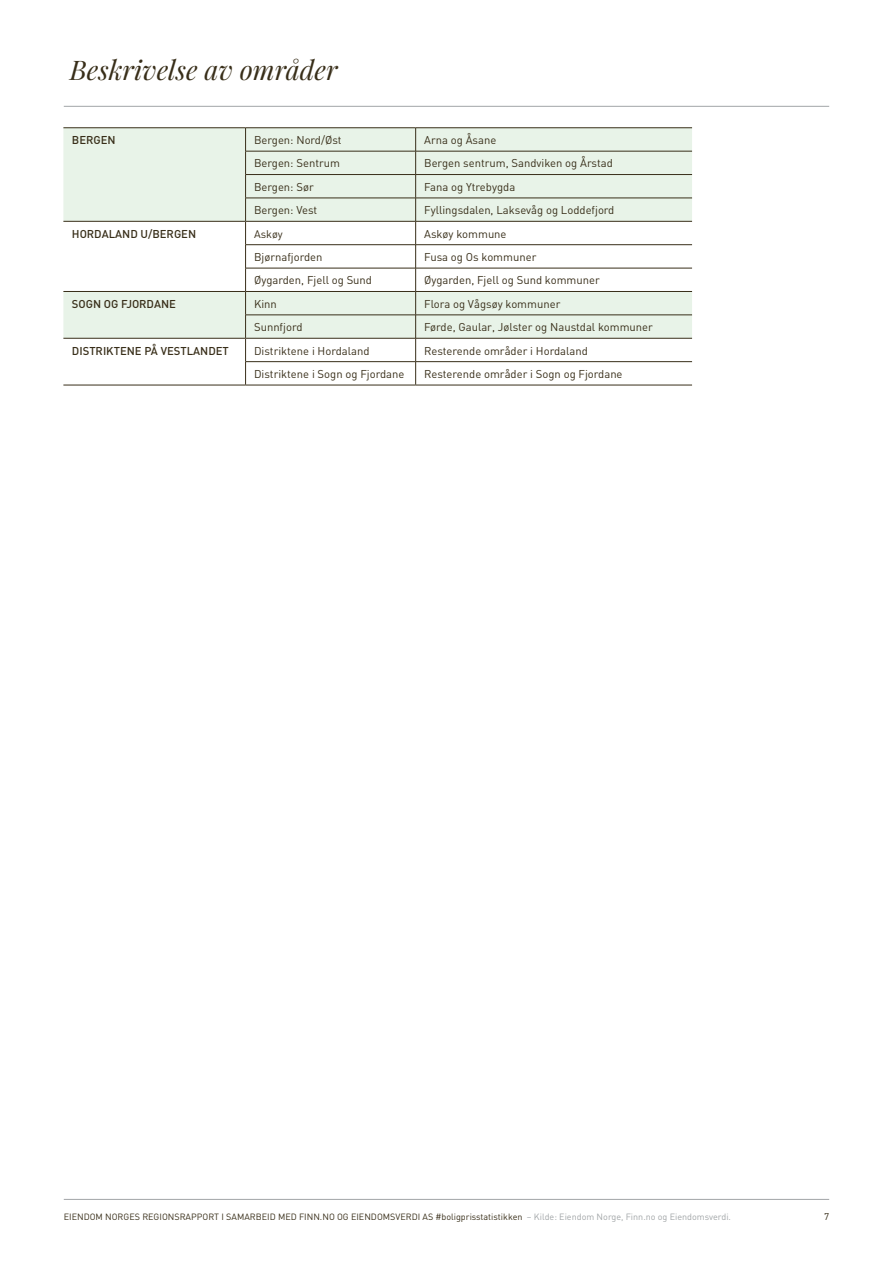
<style>
.page{position:relative;width:893px;height:1263px;background:#fff}
.page>*{position:absolute;margin:0;border:0;box-sizing:border-box;transform-origin:0 0}
.t1{font:italic 27px "Playfair Display";color:#382e19}
.t2{font:11.25px "DIN";color:#382e19}
.t3{font:500 11.25px "DIN";color:#382e19}
.t4{font:10.95px "DIN";color:#382e19}
.t5{font:9.75px "DIN";color:#382e19}
.t6{font:9px "DIN";color:#382e19}
.s1{color:#a1a5a7}
</style>
<div class="page">
<hr style="left:64px;top:106px;width:765px;height:1px;background:#a1a5a7">
<hr style="left:64px;top:1199px;width:765px;height:1px;background:#a1a5a7">
<div style="left:63px;top:128px;width:629px;height:93px;background:#e8f3e8"></div>
<svg style="left:63px;top:222px;width:629px;height:163px"></svg>
<hr style="left:63px;top:127px;width:183px;height:1px;background:#382e19">
<hr style="left:246px;top:127px;width:170px;height:1px;background:#382e19">
<hr style="left:416px;top:127px;width:276px;height:1px;background:#382e19">
<svg style="left:245px;top:128px;width:1px;height:257px"></svg>
<hr style="left:245px;top:151px;width:171px;height:1px;background:#382e19">
<hr style="left:416px;top:151px;width:276px;height:1px;background:#382e19">
<hr style="left:245px;top:174px;width:171px;height:1px;background:#382e19">
<hr style="left:416px;top:174px;width:276px;height:1px;background:#382e19">
<hr style="left:245px;top:198px;width:171px;height:1px;background:#382e19">
<hr style="left:416px;top:198px;width:276px;height:1px;background:#382e19">
<hr style="left:245px;top:244px;width:171px;height:1px;background:#382e19">
<hr style="left:416px;top:244px;width:276px;height:1px;background:#382e19">
<hr style="left:245px;top:268px;width:171px;height:1px;background:#382e19">
<hr style="left:416px;top:268px;width:276px;height:1px;background:#382e19">
<hr style="left:245px;top:315px;width:171px;height:1px;background:#382e19">
<hr style="left:416px;top:315px;width:276px;height:1px;background:#382e19">
<hr style="left:245px;top:361px;width:171px;height:1px;background:#382e19">
<hr style="left:416px;top:361px;width:276px;height:1px;background:#382e19">
<hr style="left:63px;top:291px;width:183px;height:1px;background:#382e19">
<hr style="left:246px;top:291px;width:169px;height:1px;background:#382e19">
<hr style="left:416px;top:291px;width:276px;height:1px;background:#382e19">
<hr style="left:63px;top:338px;width:183px;height:1px;background:#382e19">
<hr style="left:246px;top:338px;width:169px;height:1px;background:#382e19">
<hr style="left:416px;top:338px;width:276px;height:1px;background:#382e19">
<hr style="left:63px;top:385px;width:183px;height:1px;background:#382e19">
<hr style="left:246px;top:385px;width:170px;height:1px;background:#382e19">
<hr style="left:416px;top:385px;width:276px;height:1px;background:#382e19">
<hr style="left:63px;top:221px;width:183px;height:1px;background:#382e19">
<hr style="left:246px;top:221px;width:169px;height:1px;background:#382e19">
<hr style="left:416px;top:221px;width:276px;height:1px;background:#382e19">
<svg style="left:415px;top:128px;width:1px;height:257px"></svg>
<h1 class="t1" style="left:70px;top:52px;width:269px">Beskrivelse av områder</h1>
<p class="t3" style="left:72px;top:133px;width:45px">BERGEN</p>
<p class="t2" style="left:254px;top:133px;width:89px">Bergen: Nord/Øst</p>
<p class="t2" style="left:424px;top:133px;width:74px">Arna og Åsane</p>
<p class="t2" style="left:254px;top:156px;width:87px">Bergen: Sentrum</p>
<p class="t2" style="left:424px;top:156px;width:190px">Bergen sentrum, Sandviken og Årstad</p>
<p class="t2" style="left:254px;top:180px;width:61px">Bergen: Sør</p>
<p class="t2" style="left:424px;top:180px;width:93px">Fana og Ytrebygda</p>
<p class="t2" style="left:254px;top:203px;width:65px">Bergen: Vest</p>
<p class="t2" style="left:424px;top:203px;width:192px">Fyllingsdalen, Laksevåg og Loddefjord</p>
<p class="t3" style="left:72px;top:227px;width:126px">HORDALAND U/BERGEN</p>
<p class="t4" style="left:254px;top:227px;width:30px">Askøy</p>
<p class="t2" style="left:424px;top:227px;width:84px">Askøy kommune</p>
<p class="t2" style="left:254px;top:250px;width:70px">Bjørnafjorden</p>
<p class="t2" style="left:424px;top:250px;width:114px">Fusa og Os kommuner</p>
<p class="t2" style="left:254px;top:273px;width:120px">Øygarden, Fjell og Sund</p>
<p class="t2" style="left:424px;top:273px;width:177px">Øygarden, Fjell og Sund kommuner</p>
<p class="t3" style="left:72px;top:297px;width:106px">SOGN OG FJORDANE</p>
<p class="t2" style="left:254px;top:297px;width:24px">Kinn</p>
<p class="t2" style="left:424px;top:297px;width:138px">Flora og Vågsøy kommuner</p>
<p class="t2" style="left:254px;top:320px;width:50px">Sunnfjord</p>
<p class="t2" style="left:424px;top:320px;width:230px">Førde, Gaular, Jølster og Naustdal kommuner</p>
<p class="t3" style="left:72px;top:343px;width:159px">DISTRIKTENE PÅ VESTLANDET</p>
<p class="t2" style="left:254px;top:343px;width:117px">Distriktene i Hordaland</p>
<p class="t2" style="left:424px;top:343px;width:165px">Resterende områder i Hordaland</p>
<p class="t2" style="left:254px;top:367px;width:152px">Distriktene i Sogn og Fjordane</p>
<p class="t2" style="left:424px;top:367px;width:200px">Resterende områder i Sogn og Fjordane</p>
<p class="t6" style="left:64px;top:1211px;width:669px">EIENDOM NORGES REGIONSRAPPORT I SAMARBEID MED FINN.NO OG EIENDOMSVERDI AS #boligprisstatistikken <span class="s1">– Kilde: Eiendom Norge, Finn.no og Eiendomsverdi.</span></p>
<p class="t5" style="left:824px;top:1210px;width:7px">7</p>
</div>
